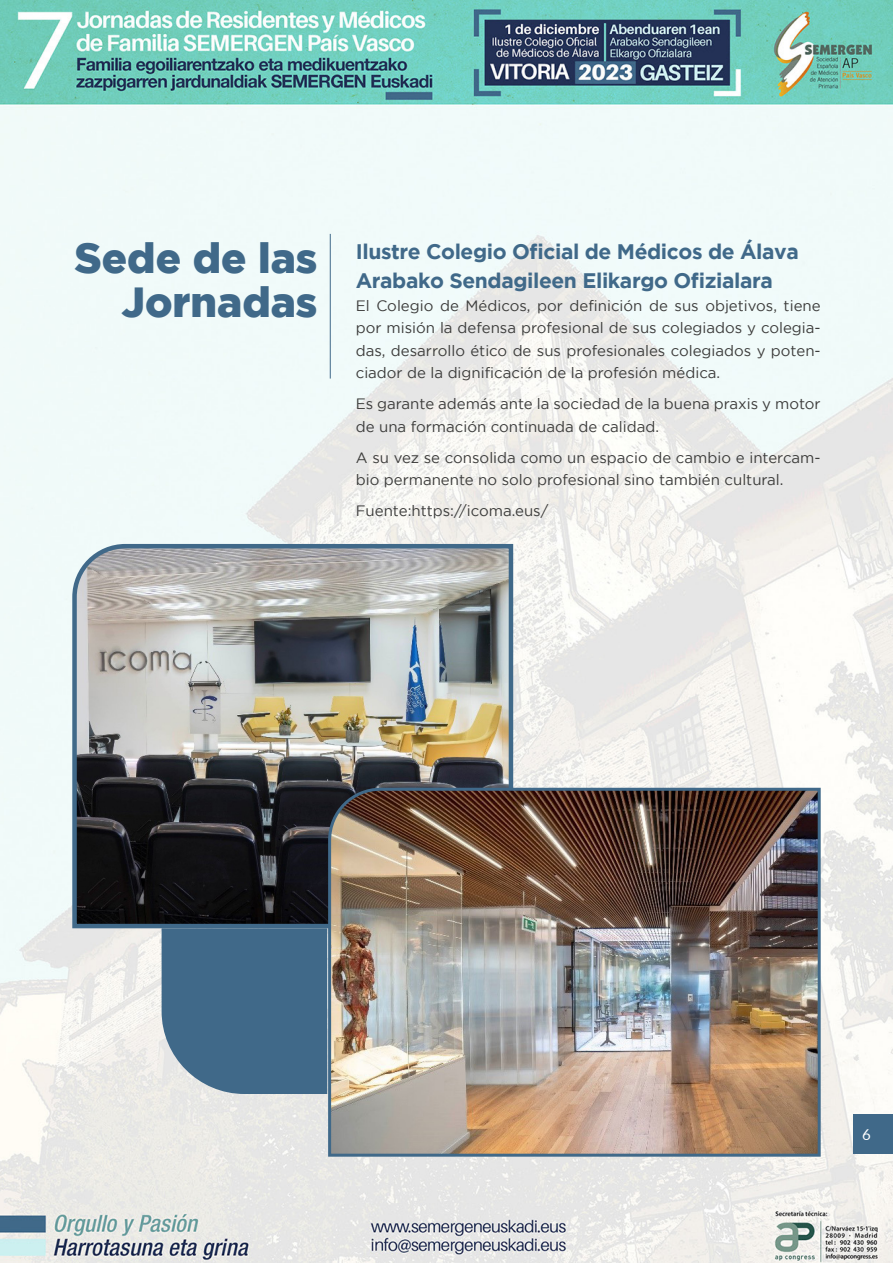
<style>
.page{position:relative;width:893px;height:1263px;background:#fff}
.page>*{position:absolute;margin:0;border:0;box-sizing:border-box;transform-origin:0 0}
.t1{font:900 42px/43.5px "Gotham";color:#406989;text-align:right}
.t2{font:700 21px/29.4px "Gotham";letter-spacing:-.02em;color:#406989}
.t3{font:15px/22.5px "Gotham";color:#3c3c3b}
.t4{font:15px "Lato";color:#fff}
</style>
<div class="page">
<img style="left:0;top:0;width:893px;height:1263px">
<div style="left:853px;top:1114px;width:40px;height:39px;background:#406989"></div>
<hr style="left:330px;top:234px;width:1px;height:145px;background:#406989">
<div style="left:162px;top:930px;width:165px;height:164px;background:#406989"></div>
<img style="left:70px;top:542px;width:445px;height:388px">
<img style="left:327px;top:786px;width:495px;height:372px">
<h1 class="t1" style="left:74px;top:235px;width:245px">Sede de las<br>Jornadas</h1>
<h2 class="t2" style="left:356px;top:236px;width:444px">Ilustre Colegio Oficial de Médicos de Álava<br>Arabako Sendagileen Elikargo Ofizialara</h2>
<p class="t3" style="left:356px;top:294px;width:466px;text-align:justify">El Colegio de Médicos, por definición de sus objetivos, tiene por misión la defensa profesional de sus colegiados y colegia&shy;das, desarrollo ético de sus profesionales colegiados y poten&shy;ciador de la dignificación de la profesión médica.</p>
<p class="t3" style="left:356px;top:392px;width:466px">Es garante además ante la sociedad de la buena praxis y motor de una formación continuada de calidad.</p>
<p class="t3" style="left:356px;top:446px;width:466px">A su vez se consolida como un espacio de cambio e intercam&shy;bio permanente no solo profesional sino también cultural.</p>
<p class="t3" style="left:356px;top:499px;width:194px">Fuente:https://icoma.eus/</p>
<p class="t4" style="left:862px;top:1124px;width:10px">6</p>
</div>
